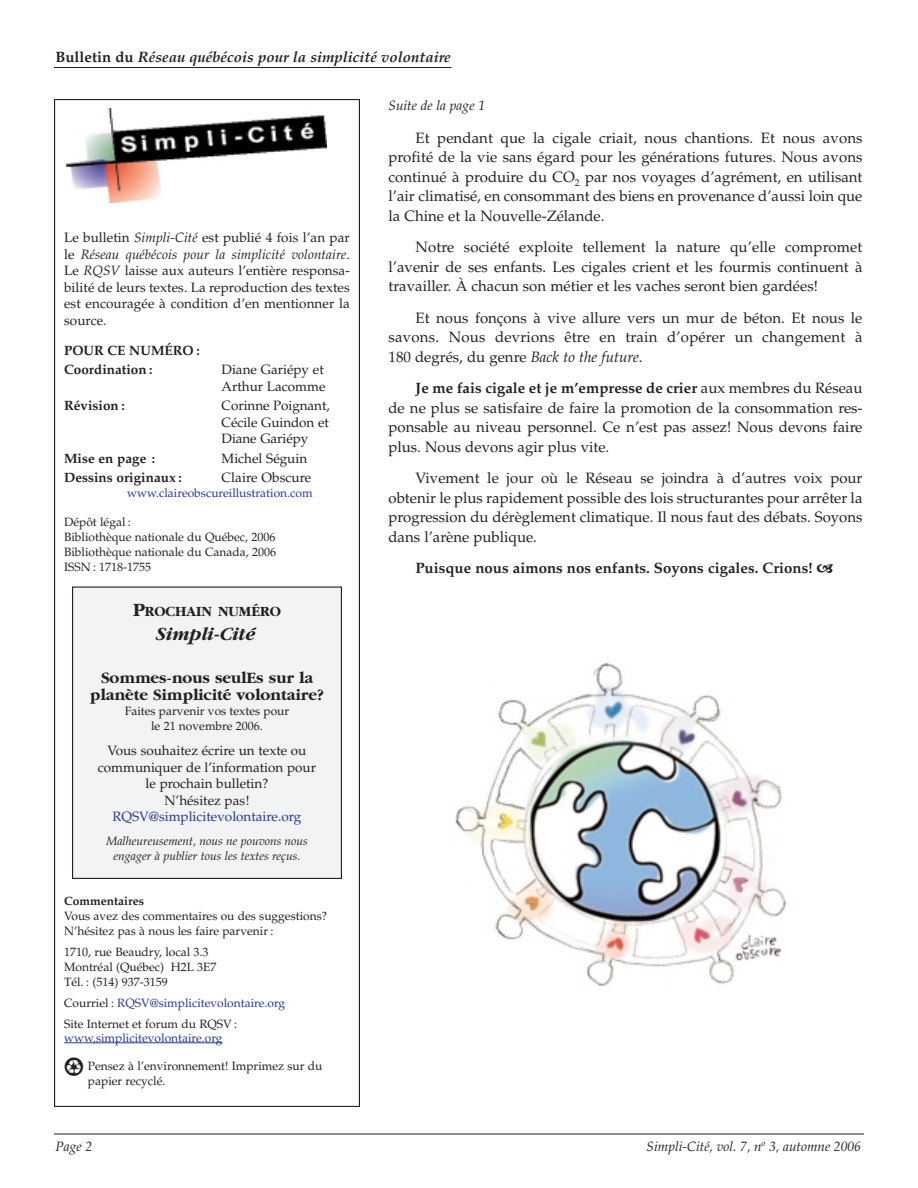
<style>
.page{position:relative;width:918px;height:1188px;background:#fff}
.page>*{position:absolute;margin:0;border:0;box-sizing:border-box;transform-origin:0 0}
.t1{font:italic 700 19.5px "Garamond";color:#231f20}
.t2{font:700 16.5px/16.5px "Garamond";color:#231f20;text-align:center}
.t3{font:15px/19.5px "Palatino";color:#231f20;text-align:justify}
.t4{font:italic 700 15px "Palatino";color:#231f20}
.t5{font:700 15px "Palatino";color:#231f20}
.t6{font:700 14.7px "Garamond";color:#231f20}
.t7{font:13.5px/16.5px "Palatino";color:#231f20;text-align:justify}
.t8{font:700 13.5px/19.5px "Palatino";color:#231f20}
.t9{font:italic 13.5px "Palatino";color:#231f20}
.t10{font:13.5px "Palatino";color:#293795}
.t11{font:12px/15px "Palatino";color:#231f20}
.t12{font:italic 12px/15px "Palatino";color:#231f20;text-align:center}
.t13{font:12px "Palatino";color:#293795}
.t14{font:700 12px "Palatino";color:#231f20}
.s1{font-style:normal}
.s2{font-style:italic}
.s3{font-size:19.5px}
.s4{color:#293795}
.s5{font-family:"Signs";font-size:19.5px}
.s6{font-weight:700}
</style>
<div class="page">
<hr style="left:54px;top:67px;width:398px;height:1px;background:#231f20">
<hr style="left:54px;top:1134px;width:810px;height:1px;background:#231f20">
<hr style="left:64px;top:1042px;width:30px;height:1px;background:#293795">
<hr style="left:93px;top:1042px;width:103px;height:1px;background:#293795">
<svg style="left:196px;top:1042px;width:26px;height:1px"></svg>
<img style="left:66px;top:109px;width:260px;height:94px">
<div style="left:73px;top:587px;width:268px;height:291px;background:#f2f3f4"></div>
<div style="left:72px;top:586px;width:270px;height:293px;border:1px solid #231f20"></div>
<img style="left:455px;top:662px;width:332px;height:324px">
<p class="t4" style="left:56px;top:51px;width:397px"><span class="s1">Bulletin du</span> Réseau québécois pour la simplicité volontaire</p>
<p class="t7" style="left:64px;top:231px;width:287px">Le bulletin <span class="s2">Simpli-Cité</span> est publié 4 fois l’an par le <span class="s2">Réseau québécois pour la simplicité volontaire</span>.<br>Le <span class="s2">RQSV</span> laisse aux auteurs l’entière responsa&shy;bilité de leurs textes. La reproduction des textes est encouragée à condition d’en mentionner la source.</p>
<p class="t8" style="left:64px;top:342px;width:137px">POUR CE NUMÉRO :<br>Coordination :</p>
<p class="t7" style="left:222px;top:363px;width:105px">Diane Gariépy et<br>Arthur Lacomme</p>
<p class="t8" style="left:64px;top:397px;width:62px">Révision :</p>
<p class="t7" style="left:222px;top:399px;width:110px">Corinne Poignant, Cécile Guindon et Diane Gariépy</p>
<p class="t8" style="left:64px;top:450px;width:93px">Mise en page :</p>
<p class="t7" style="left:222px;top:451px;width:87px">Michel Séguin</p>
<p class="t8" style="left:64px;top:469px;width:119px">Dessins originaux :</p>
<p class="t7" style="left:222px;top:471px;width:91px">Claire Obscure</p>
<p class="t13" style="left:127px;top:488px;width:187px">www.claireobscureillustration.com</p>
<p class="t11" style="left:64px;top:515px;width:214px">Dépôt légal :<br>Bibliothèque nationale du Québec, 2006<br>Bibliothèque nationale du Canada, 2006<br>ISSN : 1718-1755</p>
<p class="t6" style="left:133px;top:605px;width:149px"><span class="s3">P</span>ROCHAIN NUMÉRO</p>
<h1 class="t1" style="left:157px;top:626px;width:101px">Simpli-Cité</h1>
<p class="t2" style="left:90px;top:671px;width:236px">Sommes-nous seulEs sur la planète Simplicité volontaire?</p>
<p class="t11" style="left:125px;top:704px;width:166px;text-align:center">Faites parvenir vos textes pour le 21 novembre 2006.</p>
<p class="t7" style="left:98px;top:744px;width:220px;text-align:center">Vous souhaitez écrire un texte ou communiquer de l’information pour le prochain bulletin?<br>N’hésitez pas!</p>
<p class="t10" style="left:113px;top:812px;width:190px">RQSV@simplicitevolontaire.org</p>
<p class="t12" style="left:106px;top:835px;width:203px">Malheureusement, nous ne pouvons nous engager à publier tous les textes reçus.</p>
<p class="t14" style="left:64px;top:896px;width:81px">Commentaires</p>
<p class="t11" style="left:64px;top:910px;width:265px">Vous avez des commentaires ou des suggestions?<br>N’hésitez pas à nous les faire parvenir :</p>
<p class="t11" style="left:64px;top:946px;width:154px">1710, rue Beaudry, local 3.3<br>Montréal (Québec) H2L 3E7<br>Tél. : (514) 937-3159</p>
<p class="t11" style="left:64px;top:994px;width:223px;line-height:21px">Courriel : <span class="s4">RQSV@simplicitevolontaire.org<br></span>Site Internet et forum du RQSV :</p>
<p class="t13" style="left:64px;top:1033px;width:160px">www.simplicitevolontaire.org</p>
<p class="t11" style="left:88px;top:1060px;width:236px;text-indent:-24px"><span class="s5">c</span> Pensez à l’environnement! Imprimez sur du papier recyclé.</p>
<p class="t9" style="left:388px;top:100px;width:98px">Suite de la page 1</p>
<p class="t3" style="left:388px;top:130px;width:476px;text-indent:27px">Et pendant que la cigale criait, nous chantions. Et nous avons profité de la vie sans égard pour les générations futures. Nous avons continué à produire du CO<sub>2</sub> par nos voyages d’agrément, en utilisant l’air climatisé, en consommant des biens en provenance d’aussi loin que la Chine et la Nouvelle-Zélande.</p>
<p class="t3" style="left:389px;top:239px;width:476px;text-indent:27px">Notre société exploite tellement la nature qu’elle compromet l’avenir de ses enfants. Les cigales crient et les fourmis continuent à travailler. À chacun son métier et les vaches seront bien gardées!</p>
<p class="t3" style="left:389px;top:310px;width:476px;text-indent:27px">Et nous fonçons à vive allure vers un mur de béton. Et nous le savons. Nous devrions être en train d’opérer un changement à 180 degrés, du genre <span class="s2">Back to the future</span>.</p>
<p class="t3" style="left:388px;top:380px;width:476px;text-indent:27px"><span class="s6">Je me fais cigale et je m’empresse de crier</span> aux membres du Réseau de ne plus se satisfaire de faire la promotion de la consommation res&shy;ponsable au niveau personnel. Ce n’est pas assez! Nous devons faire plus. Nous devons agir plus vite.</p>
<p class="t3" style="left:389px;top:470px;width:476px;text-indent:27px">Vivement le jour où le Réseau se joindra à d’autres voix pour obtenir le plus rapidement possible des lois structurantes pour arrêter la progression du dérèglement climatique. Il nous faut des débats. Soyons dans l’arène publique.</p>
<p class="t5" style="left:416px;top:563px;width:399px">Puisque nous aimons nos enfants. Soyons cigales. Crions!</p>
<p class="t9" style="left:56px;top:1141px;width:38px">Page 2</p>
<p class="t9" style="left:647px;top:1141px;width:216px">Simpli-Cité, vol. 7, n<sup>o</sup> 3, automne 2006</p>
</div>
